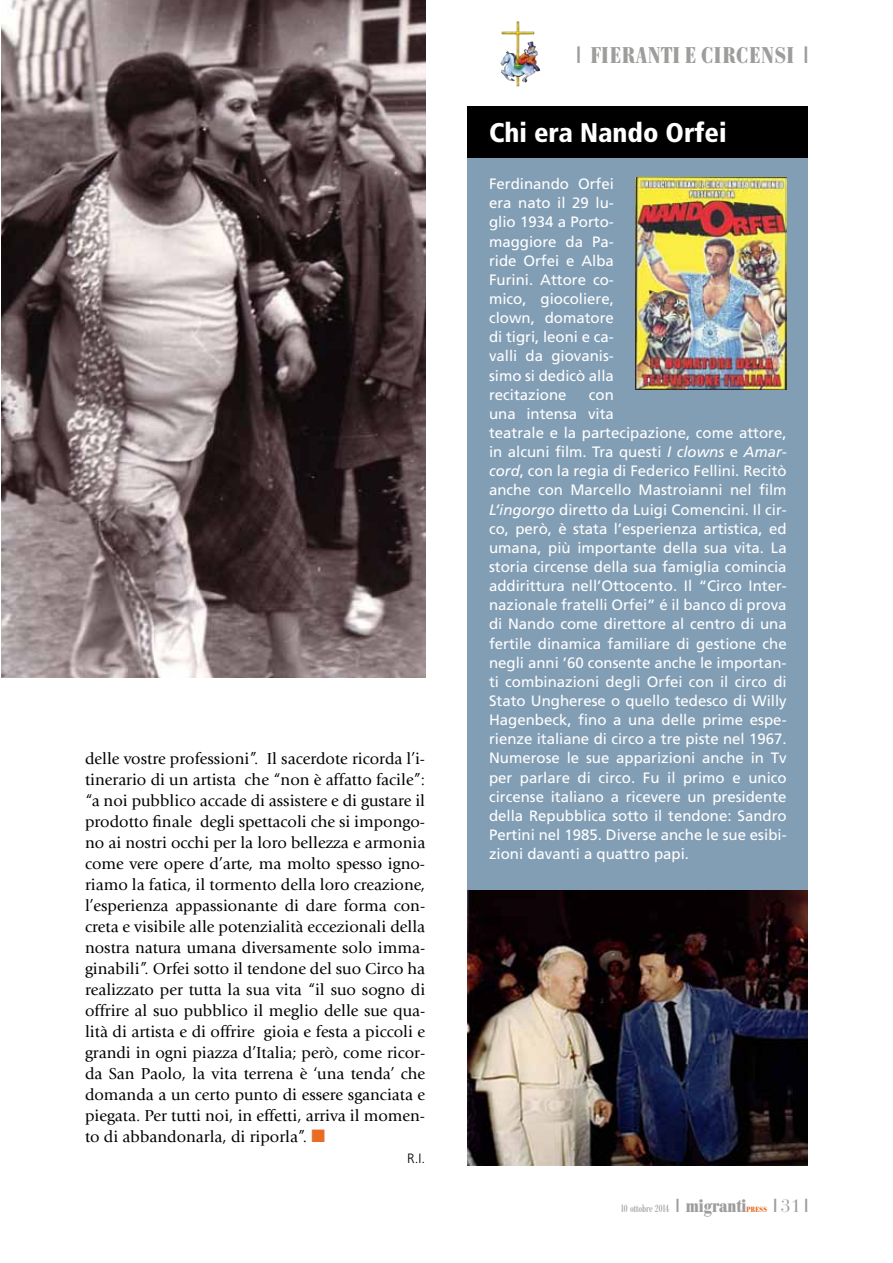
<style>
.page{position:relative;width:893px;height:1263px;background:#fff}
.page>*{position:absolute;margin:0;border:0;box-sizing:border-box;transform-origin:0 0}
.t1{font:900 condensed 27px "Frutiger";color:#fff}
.t2{font:700 condensed 22.5px "Bodoni BE";letter-spacing:.05em;color:#9d9d9c}
.t3{font:18px "False Positive BRK";color:#9d9d9c}
.t4{font:16.5px/21px "Giovanni";color:#000;text-align:justify}
.t5{font:15px/19.2px "Frutiger";color:#fff;text-align:justify}
.t6{font:300 13.5px "Frutiger";color:#000}
.t7{font:condensed 10.5px "Bodoni BE";color:#9d9d9c}
.t8{font:700 condensed 7.5px "Bodoni BE";letter-spacing:.04em;color:#e76d23}
.s1{color:#e76d23}
.s2{font-family:"False Positive BRK";font-weight:400;font-stretch:normal}
.s3{font-style:italic}
.s4{font-family:"False Positive BRK";font-stretch:normal;font-size:18px}
.s5{font-weight:700;font-size:18px}
.s6{font-family:"Bauer Bodoni Std"}
</style>
<div class="page">
<img style="left:500px;top:21px;width:17px;height:55px">
<div style="left:468px;top:106px;width:340px;height:1059px;background:#829eb5"></div>
<div style="left:468px;top:106px;width:340px;height:51px;background:#000"></div>
<img style="left:635px;top:178px;width:152px;height:211px">
<img style="left:468px;top:891px;width:340px;height:274px">
<img style="left:1px;top:0;width:424px;height:678px">
<p class="t4" style="left:85px;top:748px;width:342px">delle vostre professioni”. Il sacerdote ricorda l’i&shy;tinerario di un artista che “non è affatto facile”: “a noi pubblico accade di assistere e di gustare il prodotto finale degli spettacoli che si impongo&shy;no ai nostri occhi per la loro bellezza e armonia come vere opere d’arte, ma molto spesso igno&shy;riamo la fatica, il tormento della loro creazione, l’esperienza appassionante di dare forma con&shy;creta e visibile alle potenzialità eccezionali della nostra natura umana diversamente solo imma&shy;ginabili”. Orfei sotto il tendone del suo Circo ha realizzato per tutta la sua vita “il suo sogno di offrire al suo pubblico il meglio delle sue qua&shy;lità di artista e di offrire gioia e festa a piccoli e grandi in ogni piazza d’Italia; però, come ricor&shy;da San Paolo, la vita terrena è ‘una tenda’ che domanda a un certo punto di essere sganciata e piegata. Per tutti noi, in effetti, arriva il momen&shy;to di abbandonarla, di riporla”. <span class="s1">■</span></p>
<p class="t6" style="left:407px;top:1151px;width:20px">R.I.</p>
<h2 class="t2" style="left:577px;top:43px;width:233px"><span class="s2">1</span> FIERANTI E CIRCENSI <span class="s2">1</span></h2>
<h1 class="t1" style="left:489px;top:116px;width:239px">Chi era Nando Orfei</h1>
<p class="t5" style="left:489px;top:174px;width:126px">Ferdinando Orfei era nato il 29 lu&shy;glio 1934 a Porto&shy;maggiore da Pa&shy;ride Orfei e Alba Furini. Attore co&shy;mico, giocoliere, clown, domatore di tigri, leoni e ca&shy;valli da giovanis&shy;simo si dedicò alla recitazione</p>
<p class="t5" style="left:489px;top:385px;width:299px;text-align:left;text-indent:100px">con<br>una intensa vita<br>teatrale e la partecipazione, come attore, in alcuni film. Tra questi <span class="s3">I clowns</span> e <span class="s3">Amar&shy;cord</span>, con la regia di Federico Fellini. Recitò anche con Marcello Mastroianni nel film <span class="s3">L’ingorgo</span> diretto da Luigi Comencini. Il cir&shy;co, però, è stata l’esperienza artistica, ed umana, più importante della sua vita. La storia circense della sua famiglia comincia addirittura nell’Ottocento. Il “Circo Inter&shy;nazionale fratelli Orfei” é il banco di prova di Nando come direttore al centro di una fertile dinamica familiare di gestione che negli anni ’60 consente anche le importan&shy;ti combinazioni degli Orfei con il circo di Stato Ungherese o quello tedesco di Willy Hagenbeck, fino a una delle prime espe&shy;rienze italiane di circo a tre piste nel 1967.<br>Numerose le sue apparizioni anche in Tv per parlare di circo. Fu il primo e unico circense italiano a ricevere un presidente della Repubblica sotto il tendone: Sandro Pertini nel 1985. Diverse anche le sue esibi&shy;zioni davanti a quattro papi.</p>
<p class="t7" style="left:620px;top:1203px;width:127px">10 ottobre 2014 <span class="s4">1</span> <span class="s5">MIGRANTI</span></p>
<p class="t8" style="left:746px;top:1205px;width:22px">PRESS</p>
<p class="t3" style="left:774px;top:1196px;width:36px">1<span class="s6">31</span>1</p>
</div>
